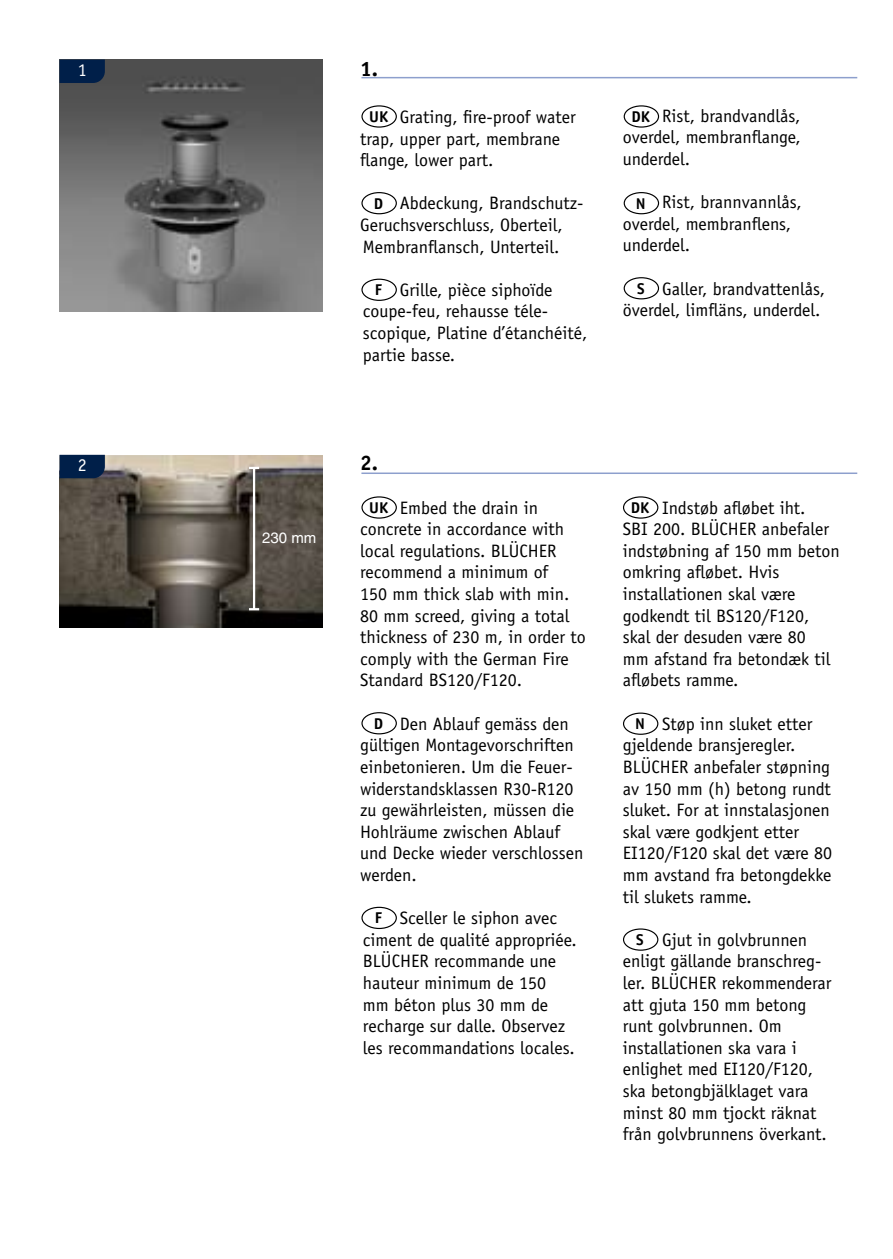
<style>
.page{position:relative;width:893px;height:1259px;background:#fff}
.page>*{position:absolute;margin:0;border:0;box-sizing:border-box;transform-origin:0 0}
.t1{font:700 21px "Officina Sans";color:#000}
.t2{font:18px/21.6px "Officina Sans";color:#000}
.t3{font:18px "Officina Sans";color:#fff}
.t4{font:700 15.6px "Officina Sans";color:#000}
.t5{font:15px "Helvetica";color:#fff}
</style>
<div class="page">
<img style="left:60px;top:60px;width:262px;height:251px">
<hr style="left:361px;top:77px;width:496px;height:1px;background:#8d9fcd">
<svg style="left:60px;top:60px;width:45px;height:23px"></svg>
<img style="left:60px;top:455px;width:262px;height:173px">
<svg style="left:60px;top:455px;width:45px;height:23px"></svg>
<div style="left:361px;top:105px;width:36px;height:23px;border:1px solid #000;border-radius:50%"></div>
<div style="left:361px;top:192px;width:36px;height:22px;border:1px solid #000;border-radius:50%"></div>
<div style="left:361px;top:279px;width:36px;height:22px;border:1px solid #000;border-radius:50%"></div>
<div style="left:624px;top:105px;width:35px;height:23px;border:1px solid #000;border-radius:50%"></div>
<div style="left:624px;top:192px;width:35px;height:22px;border:1px solid #000;border-radius:50%"></div>
<div style="left:624px;top:277px;width:35px;height:22px;border:1px solid #000;border-radius:50%"></div>
<hr style="left:361px;top:472px;width:496px;height:2px;background:#8d9fcd">
<div style="left:361px;top:496px;width:36px;height:22px;border:1px solid #000;border-radius:50%"></div>
<div style="left:361px;top:712px;width:36px;height:22px;border:1px solid #000;border-radius:50%"></div>
<div style="left:361px;top:906px;width:36px;height:23px;border:1px solid #000;border-radius:50%"></div>
<div style="left:623px;top:496px;width:35px;height:22px;border:1px solid #000;border-radius:50%"></div>
<div style="left:623px;top:712px;width:35px;height:23px;border:1px solid #000;border-radius:50%"></div>
<div style="left:623px;top:928px;width:35px;height:22px;border:1px solid #000;border-radius:50%"></div>
<hr style="left:253px;top:468px;width:2px;height:141px;background:#fff">
<svg style="left:249px;top:467px;width:10px;height:2px"></svg>
<svg style="left:249px;top:608px;width:10px;height:2px"></svg>
<p class="t3" style="left:78px;top:59px;width:10px">1</p>
<p class="t3" style="left:78px;top:454px;width:10px">2</p>
<p class="t5" style="left:262px;top:528px;width:56px">230 mm</p>
<p class="t1" style="left:360px;top:56px;width:19px">1.</p>
<p class="t2" style="left:360px;top:106px;width:217px;text-indent:40px">Grating, fire-proof water trap, upper part, membrane flange, lower part.</p>
<p class="t2" style="left:360px;top:192px;width:225px;text-indent:40px">Abdeckung, Brandschutz-<br>Geruchsverschluss, Oberteil,<br>Membranflansch, Unterteil.</p>
<p class="t2" style="left:363px;top:279px;width:226px;text-indent:37px">Grille, pièce siphoïde coupe-feu, rehausse téle&shy;scopique, Platine d’étanchéité, partie basse.</p>
<p class="t4" style="left:369px;top:107px;width:20px">UK</p>
<p class="t4" style="left:374px;top:193px;width:11px">D</p>
<p class="t4" style="left:375px;top:280px;width:9px">F</p>
<p class="t1" style="left:360px;top:450px;width:19px">2.</p>
<p class="t2" style="left:360px;top:497px;width:227px;text-indent:40px">Embed the drain in concrete in accordance with local regulations. BLÜCHER recommend a minimum of<br>150 mm thick slab with min.<br>80 mm screed, giving a total thickness of 230 m, in order to comply with the German Fire<br>Standard BS120/F120.</p>
<p class="t2" style="left:360px;top:713px;width:225px;text-indent:40px">Den Ablauf gemäss den gültigen Montagevorschriften einbetonieren. Um die Feuer&shy;widerstandsklassen R30-R120 zu gewährleisten, müssen die<br>Hohlräume zwischen Ablauf und Decke wieder verschlossen werden.</p>
<p class="t2" style="left:363px;top:907px;width:215px;text-indent:37px">Sceller le siphon avec ciment de qualité appropriée.<br>BLÜCHER recommande une hauteur minimum de 150<br>mm béton plus 30 mm de recharge sur dalle. Observez les recommandations locales.</p>
<p class="t4" style="left:369px;top:498px;width:20px">UK</p>
<p class="t4" style="left:374px;top:713px;width:11px">D</p>
<p class="t4" style="left:375px;top:908px;width:9px">F</p>
<p class="t2" style="left:623px;top:105px;width:180px;text-align:justify;text-indent:40px">Rist, brandvandlås, overdel, membranflange, underdel.</p>
<p class="t2" style="left:623px;top:191px;width:181px;text-indent:40px">Rist, brannvannlås, overdel, membranflens, underdel.</p>
<p class="t2" style="left:623px;top:278px;width:204px;text-align:right">Galler, brandvattenlås, överdel, limfläns, underdel.</p>
<p class="t4" style="left:632px;top:107px;width:20px">DK</p>
<p class="t4" style="left:636px;top:193px;width:11px">N</p>
<p class="t4" style="left:637px;top:278px;width:9px">S</p>
<p class="t2" style="left:623px;top:497px;width:219px;text-indent:40px">Indstøb afløbet iht.<br>SBI 200. BLÜCHER anbefaler indstøbning af 150 mm beton omkring afløbet. Hvis installationen skal være godkendt til BS120/F120, skal der desuden være 80<br>mm afstand fra betondæk til afløbets ramme.</p>
<p class="t2" style="left:623px;top:713px;width:211px;text-indent:40px">Støp inn sluket etter gjeldende bransjeregler.<br>BLÜCHER anbefaler støpning av 150 mm (h) betong rundt sluket. For at innstalasjonen skal være godkjent etter<br>EI120/F120 skal det være 80 mm avstand fra betongdekke til slukets ramme.</p>
<p class="t2" style="left:623px;top:929px;width:210px;text-indent:40px">Gjut in golvbrunnen enligt gällande branschreg&shy;ler. BLÜCHER rekommenderar att gjuta 150 mm betong runt golvbrunnen. Om installationen ska vara i enlighet med EI120/F120, ska betongbjälklaget vara minst 80 mm tjockt räknat från golvbrunnens överkant.</p>
<p class="t4" style="left:631px;top:498px;width:20px">DK</p>
<p class="t4" style="left:635px;top:714px;width:11px">N</p>
<p class="t4" style="left:636px;top:930px;width:9px">S</p>
</div>
